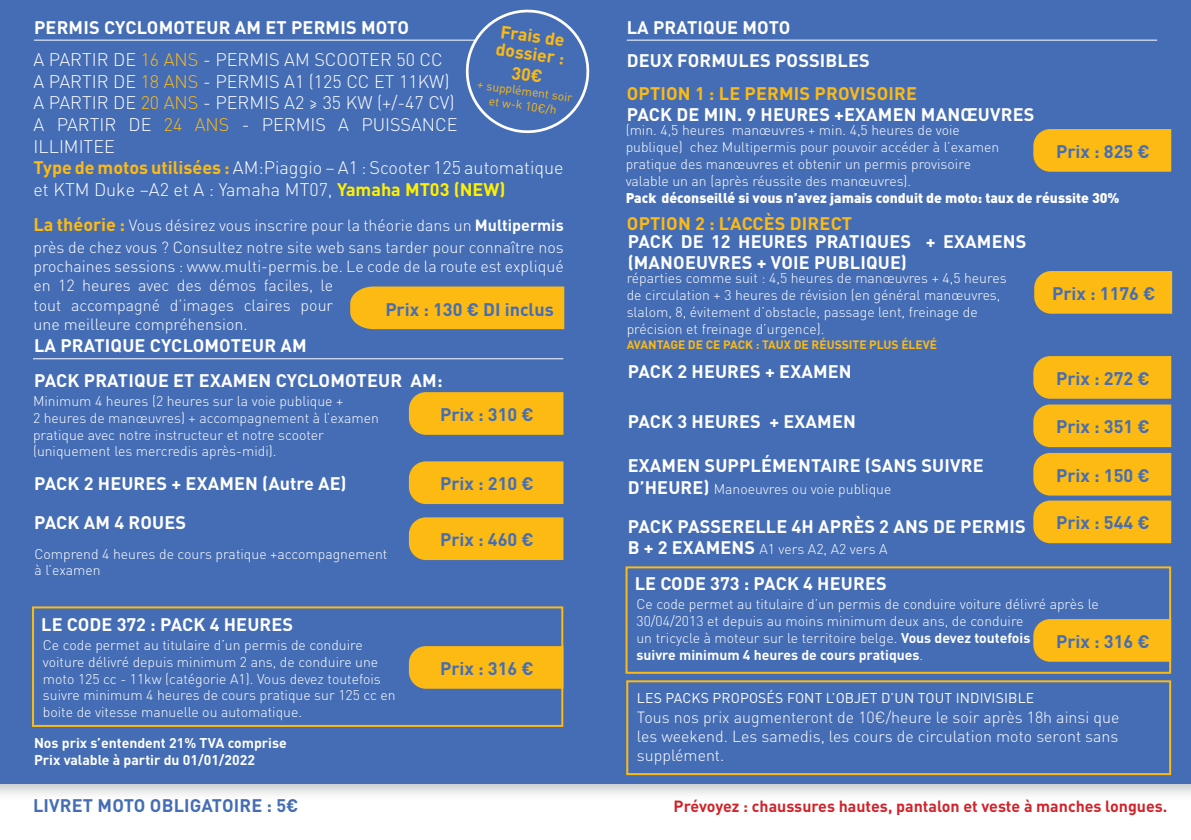
<style>
.page{position:relative;width:1191px;height:840px;background:#fff}
.page>*{position:absolute;margin:0;border:0;box-sizing:border-box;transform-origin:0 0}
.t1{font:700 18px/33px "DIN Pro";letter-spacing:.01em;color:#fff}
.t2{font:300 18px/21.6px "DIN Pro";color:#fff}
.t3{font:700 18px "DIN Pro";color:#456db5}
.t4{font:700 18px "DIN Pro";letter-spacing:.01em;color:#fcba13}
.t5{font:700 17.6px/18px "DIN Pro";color:#fcba13}
.t6{font:300 16px/19.2px "DIN Pro";color:#fff}
.t7{font:700 16px "DIN Pro";color:#d1232a}
.t8{font:300 14px/16.8px "DIN Pro";color:#fff}
.t9{font:900 14px "DIN Pro";color:#fff}
.t10{font:700 14px/16.8px "DIN Pro";color:#fff}
.t11{font:14px "DIN Pro";letter-spacing:.01em;color:#fff}
.t12{font:700 12px "DIN Pro";color:#fcba13}
.t13{font:12px/14.4px "DIN Pro";color:#fcba13;text-align:center}
.s1{color:#fcba13}
.s2{font-weight:700;color:#fcba13}
.s3{font-weight:700;color:#fff101}
.s4{font-weight:700;font-size:18px;color:#fcba13}
.s5{font-weight:700}
.s6{font-weight:700;font-size:18px}
</style>
<div class="page">
<img style="left:0;top:783px;width:1191px;height:12px">
<div style="left:0;top:0;width:1191px;height:783px;background:#456db5"></div>
<hr style="left:34px;top:40px;width:541px;height:1px;background:#fff">
<hr style="left:627px;top:40px;width:530px;height:1px;background:#fff">
<hr style="left:33px;top:358px;width:530px;height:1px;background:#fff">
<div style="left:350px;top:286px;width:214px;height:43px;background:#fcba13"></div>
<div style="left:409px;top:392px;width:154px;height:42px;background:#fcba13"></div>
<div style="left:409px;top:646px;width:151px;height:42px;background:#fcba13"></div>
<div style="left:1033px;top:619px;width:135px;height:42px;background:#fcba13"></div>
<div style="left:409px;top:517px;width:154px;height:42px;background:#fcba13"></div>
<div style="left:409px;top:461px;width:154px;height:42px;background:#fcba13"></div>
<svg style="left:1033px;top:129px;width:138px;height:43px;background:#f6b718"></svg>
<div style="left:1033px;top:356px;width:138px;height:42px;background:#fcba13"></div>
<svg style="left:1033px;top:404px;width:138px;height:139px;background:#e8b124"></svg>
<div style="left:1034px;top:271px;width:138px;height:42px;background:#fcba13"></div>
<div style="left:32px;top:606px;width:531px;height:120px;border:2px solid #fcba13"></div>
<div style="left:625px;top:566px;width:546px;height:107px;border:2px solid #fcba13"></div>
<div style="left:626px;top:680px;width:545px;height:94px;border:2px solid #fcba13"></div>
<svg style="left:461px;top:9px;width:129px;height:125px"></svg>
<p class="t1" style="left:34px;top:10px;width:376px">PERMIS CYCLOMOTEUR AM ET PERMIS MOTO</p>
<p class="t5" style="left:500px;top:21px;width:71px;rotate:8deg">Frais de dossier :</p>
<p class="t13" style="left:478px;top:76px;width:97px;rotate:8deg">+ supplément soir et w-k 10€/h</p>
<p class="t2" style="left:34px;top:48px;width:531px">A PARTIR DE <span class="s1">16 ANS</span> - PERMIS AM SCOOTER 50 CC<br>A PARTIR DE <span class="s1">18 ANS</span> - PERMIS A1 (125 CC ET 11KW)<br>A PARTIR DE <span class="s1">20 ANS</span> - PERMIS A2 ≥ 35 KW (+/-47 CV)<br>A PARTIR DE <span class="s1">24 ANS</span> - PERMIS A PUISSANCE<br>ILLIMITEE<br><span class="s2">Type de motos utilisées :</span> AM:Piaggio – A1 : Scooter 125 automatique et KTM Duke –A2 et A : Yamaha MT07, <span class="s3">Yamaha MT03 (NEW)</span></p>
<p class="t6" style="left:34px;top:214px;width:532px;line-height:21.6px"><span class="s4">La théorie :</span> Vous désirez vous inscrire pour la théorie dans un <span class="s5">Multipermis </span>près de chez vous ? Consultez notre site web sans tarder pour connaître nos</p>
<p class="t6" style="left:34px;top:256px;width:532px">prochaines sessions : www.multi-permis.be. Le code de la route est expliqué en 12 heures avec des démos faciles, le<br>tout accompagné d’images claires pour<br>une meilleure compréhension.</p>
<p class="t3" style="left:385px;top:297px;width:170px">Prix : 130 € DI inclus</p>
<p class="t1" style="left:34px;top:328px;width:274px">LA PRATIQUE CYCLOMOTEUR AM</p>
<p class="t1" style="left:34px;top:362px;width:410px">PACK PRATIQUE ET EXAMEN CYCLOMOTEUR AM:</p>
<p class="t8" style="left:33px;top:392px;width:347px">Minimum 4 heures (2 heures sur la voie publique +<br>2 heures de manœuvres) + accompagnement à l’examen pratique avec notre instructeur et notre scooter (uniquement les mercredis après-midi).</p>
<p class="t1" style="left:34px;top:466px;width:314px">PACK 2 HEURES + EXAMEN (Autre AE)</p>
<p class="t1" style="left:34px;top:505px;width:153px">PACK AM 4 ROUES</p>
<p class="t8" style="left:34px;top:544px;width:354px">Comprend 4 heures de cours pratique +accompagnement à l’examen</p>
<p class="t1" style="left:41px;top:606px;width:253px">LE CODE 372 : PACK 4 HEURES</p>
<p class="t8" style="left:43px;top:635px;width:354px">Ce code permet au titulaire d’un permis de conduire voiture délivré depuis minimum 2 ans, de conduire une moto 125 cc - 11kw (catégorie A1). Vous devez toutefois suivre minimum 4 heures de cours pratique sur 125 cc en boite de vitesse manuelle ou automatique.</p>
<p class="t10" style="left:34px;top:733px;width:254px">Nos prix s’entendent 21% TVA comprise<br>Prix valable à partir du 01/01/2022</p>
<p class="t3" style="left:440px;top:402px;width:95px">Prix : 310 €</p>
<p class="t3" style="left:440px;top:471px;width:95px">Prix : 210 €</p>
<p class="t3" style="left:440px;top:527px;width:95px">Prix : 460 €</p>
<p class="t3" style="left:440px;top:655px;width:95px">Prix : 316 €</p>
<p class="t1" style="left:627px;top:10px;width:244px">LA PRATIQUE MOTO<br>DEUX FORMULES POSSIBLES</p>
<p class="t4" style="left:627px;top:81px;width:292px">OPTION 1 : LE PERMIS PROVISOIRE</p>
<p class="t1" style="left:627px;top:97px;width:409px">PACK DE MIN. 9 HEURES +EXAMEN MANŒUVRES</p>
<p class="t8" style="left:625px;top:121px;width:375px">(min. 4,5 heures manœuvres + min. 4,5 heures de voie publique) chez Multipermis pour pouvoir accéder à l’examen pratique des manœuvres et obtenir un permis provisoire valable un an (après réussite des manœuvres).</p>
<p class="t9" style="left:625px;top:188px;width:495px">Pack déconseillé si vous n’avez jamais conduit de moto: taux de réussite 30%</p>
<p class="t3" style="left:1056px;top:139px;width:95px">Prix : 825 €</p>
<p class="t4" style="left:627px;top:211px;width:226px">OPTION 2 : L’ACCÈS DIRECT</p>
<p class="t1" style="left:627px;top:229px;width:400px;line-height:21.6px">PACK DE 12 HEURES PRATIQUES + EXAMENS (MANOEUVRES + VOIE PUBLIQUE)</p>
<p class="t8" style="left:626px;top:269px;width:381px">réparties comme suit : 4,5 heures de manœuvres + 4,5 heures de circulation + 3 heures de révision (en général manœuvres, slalom, 8, évitement d’obstacle, passage lent, freinage de précision et freinage d’urgence).</p>
<p class="t12" style="left:627px;top:336px;width:312px">AVANTAGE DE CE PACK : TAUX DE RÉUSSITE PLUS ÉLEVÉ</p>
<p class="t1" style="left:628px;top:354px;width:225px">PACK 2 HEURES + EXAMEN</p>
<p class="t1" style="left:628px;top:404px;width:230px">PACK 3 HEURES + EXAMEN</p>
<p class="t1" style="left:628px;top:448px;width:357px">EXAMEN SUPPLÉMENTAIRE (SANS SUIVRE</p>
<p class="t8" style="left:628px;top:479px;width:265px"><span class="s6">D’HEURE)</span> Manoeuvres ou voie publique</p>
<p class="t1" style="left:628px;top:508px;width:399px">PACK PASSERELLE 4H APRÈS 2 ANS DE PERMIS</p>
<p class="t8" style="left:628px;top:540px;width:261px"><span class="s6">B + 2 EXAMENS</span> A1 vers A2, A2 vers A</p>
<p class="t1" style="left:634px;top:566px;width:253px">LE CODE 373 : PACK 4 HEURES</p>
<p class="t3" style="left:1052px;top:281px;width:105px">Prix : 1176 €</p>
<p class="t3" style="left:1056px;top:366px;width:95px">Prix : 272 €</p>
<p class="t3" style="left:1056px;top:414px;width:95px">Prix : 351 €</p>
<p class="t3" style="left:1056px;top:462px;width:95px">Prix : 150 €</p>
<p class="t3" style="left:1056px;top:510px;width:95px">Prix : 544 €</p>
<p class="t8" style="left:636px;top:595px;width:464px">Ce code permet au titulaire d’un permis de conduire voiture délivré après le 30/04/2013 et depuis au moins minimum deux ans, de conduire<br>un tricycle à moteur sur le territoire belge. <span class="s5">Vous devez toutefois<br>suivre minimum 4 heures de cours pratiques</span>.</p>
<p class="t3" style="left:1056px;top:628px;width:95px">Prix : 316 €</p>
<p class="t11" style="left:637px;top:688px;width:399px">LES PACKS PROPOSÉS FONT L’OBJET D’UN TOUT INDIVISIBLE</p>
<p class="t6" style="left:637px;top:706px;width:484px;text-align:justify">Tous nos prix augmenteront de 10€/heure le soir après 18h ainsi que les weekend. Les samedis, les cours de circulation moto seront sans supplément.</p>
<p class="t3" style="left:33px;top:792px;width:267px">LIVRET MOTO OBLIGATOIRE : 5€</p>
<p class="t7" style="left:673px;top:794px;width:495px">Prévoyez : chaussures hautes, pantalon et veste à manches longues.</p>
</div>
